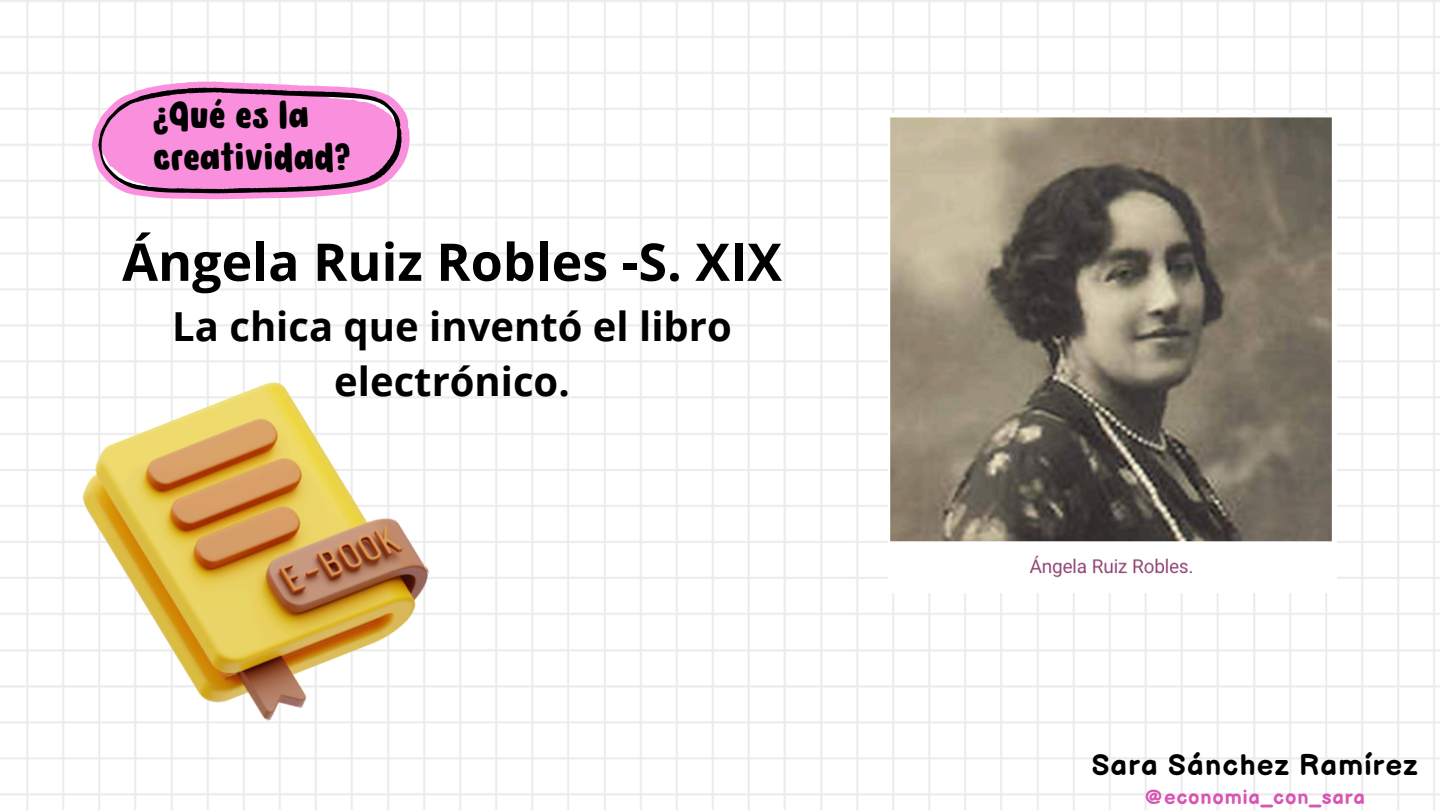
<style>
.page{position:relative;width:1440px;height:810px;background:#fff}
.page>*{position:absolute;margin:0;border:0;box-sizing:border-box;transform-origin:0 0}
.t1{font:700 52px "Open Sans";color:#000}
.t2{font:700 40px/55.5px "Open Sans";color:#000;text-align:center}
.t3{font:700 37.8px/41.4px "DONGTAO";color:#000}
.t4{font:700 29.1px "Balsamiq Sans";letter-spacing:.04em;color:#000}
.t5{font:700 20.1px "Balsamiq Sans";letter-spacing:.04em;color:#d755b3}
</style>
<div class="page">
<svg style="left:92px;top:81px;width:318px;height:118px"></svg>
<div style="left:108px;top:97px;width:272px;height:85px;background:#fa90dd;border-radius:50%"></div>
<img style="left:890px;top:117px;width:442px;height:461px">
<img style="left:68px;top:353px;width:390px;height:401px">
<p class="t3" style="left:153px;top:98px;width:199px">¿Qué es la creatividad?</p>
<p class="t1" style="left:122px;top:225px;width:661px">Ángela Ruiz Robles -S. XIX</p>
<p class="t2" style="left:172px;top:298px;width:561px">La chica que inventó el libro electrónico.</p>
<h1 class="t4" style="left:1092px;top:749px;width:328px">Sara Sánchez Ramírez</h1>
<h1 class="t5" style="left:1145px;top:785px;width:222px">@economia_con_sara</h1>
</div>
